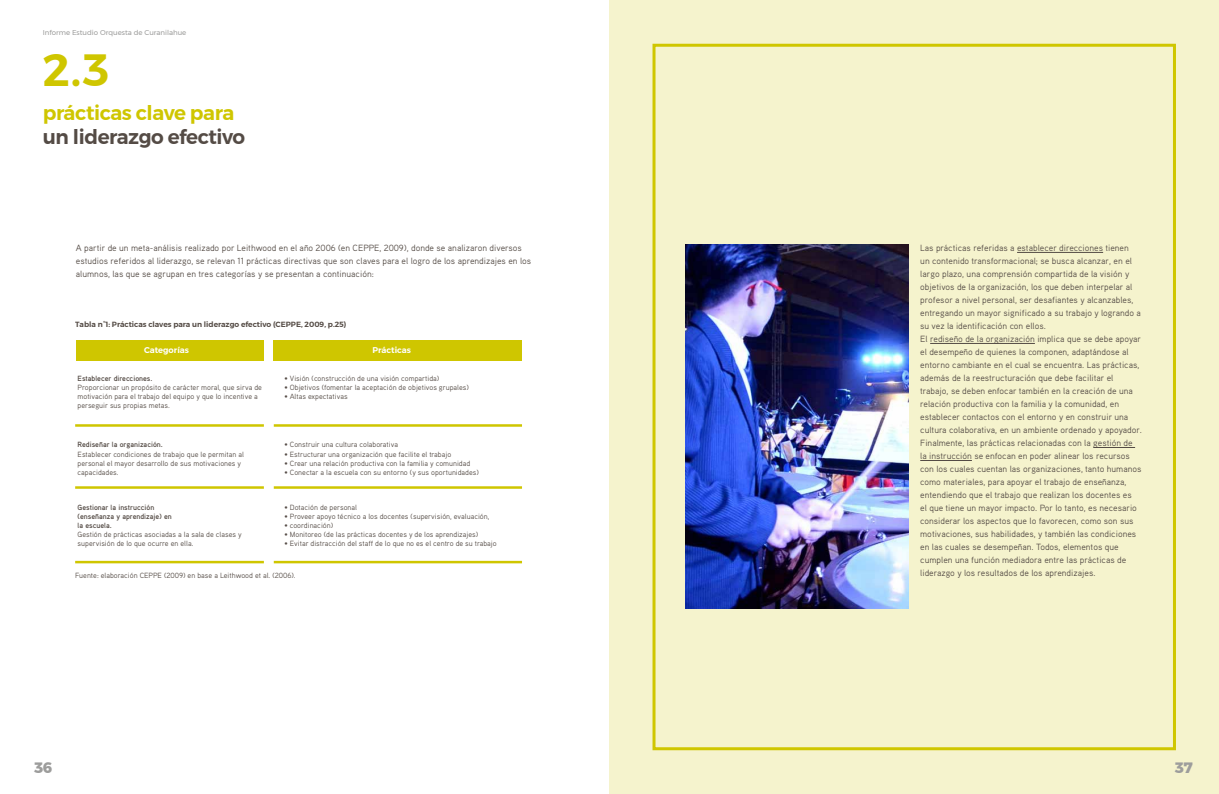
<style>
.page{position:relative;width:1219px;height:794px;background:#fff}
.page>*{position:absolute;margin:0;border:0;box-sizing:border-box;transform-origin:0 0}
.t1{font:600 45px "Montserrat";color:#cfc600}
.t2{font:600 20px "Montserrat";letter-spacing:-.02em;color:#544b45}
.t3{font:600 20px "Montserrat";letter-spacing:-.02em;color:#cfc600}
.t4{font:800 15px "Montserrat";color:#9d9d9c}
.t5{font:9px/13px "Aaux Pro OT";color:#544b45}
.t6{font:600 8.3px "Montserrat";color:#fff}
.t7{font:7.5px/9px "Aaux Pro OT";color:#544b45}
.t8{font:700 7.5px/9px "Aaux Pro OT";color:#544b45}
.t9{font:600 7.5px "Montserrat";color:#544b45}
.t10{font:7px "Montserrat";color:#9d9d9c}
</style>
<div class="page">
<div style="left:609px;top:0;width:610px;height:794px;background:#f5f3cd"></div>
<div style="left:652px;top:44px;width:524px;height:706px;border:3px solid #cfc600"></div>
<hr style="left:1017px;top:252px;width:86px;height:1px;background:#544b45">
<hr style="left:930px;top:343px;width:105px;height:1px;background:#544b45">
<hr style="left:1093px;top:447px;width:42px;height:1px;background:#544b45">
<hr style="left:920px;top:460px;width:52px;height:1px;background:#544b45">
<img style="left:685px;top:244px;width:223px;height:364px">
<div style="left:76px;top:340px;width:188px;height:20px;background:#cfc600"></div>
<div style="left:274px;top:340px;width:248px;height:20px;background:#cfc600"></div>
<hr style="left:76px;top:424px;width:188px;height:3px;background:#cfc600">
<hr style="left:274px;top:424px;width:248px;height:3px;background:#cfc600">
<hr style="left:76px;top:486px;width:188px;height:3px;background:#cfc600">
<hr style="left:274px;top:486px;width:248px;height:3px;background:#cfc600">
<hr style="left:76px;top:561px;width:188px;height:2px;background:#cfc600">
<hr style="left:274px;top:561px;width:248px;height:2px;background:#cfc600">
<p class="t10" style="left:43px;top:27px;width:145px">Informe Estudio Orquesta de Curanilahue</p>
<h1 class="t1" style="left:43px;top:34px;width:68px">2.3</h1>
<h2 class="t3" style="left:43px;top:97px;width:193px">prácticas clave para</h2>
<h2 class="t2" style="left:43px;top:121px;width:204px">un liderazgo efectivo</h2>
<p class="t5" style="left:76px;top:241px;width:457px">A partir de un meta-análisis realizado por Leithwood en el año 2006 (en CEPPE, 2009), donde se analizaron diversos estudios referidos al liderazgo, se relevan 11 prácticas directivas que son claves para el logro de los aprendizajes en los alumnos, las que se agrupan en tres categorías y se presentan a continuación:</p>
<p class="t5" style="left:920px;top:241px;width:223px">Las prácticas referidas a establecer direcciones tienen<br>un contenido transformacional; se busca alcanzar, en el largo plazo, una comprensión compartida de la visión y objetivos de la organización, los que deben interpelar al profesor a nivel personal, ser desafiantes y alcanzables, entregando un mayor significado a su trabajo y logrando a su vez la identificación con ellos.<br>El rediseño de la organización implica que se debe apoyar el desempeño de quienes la componen, adaptándose al entorno cambiante en el cual se encuentra. Las prácticas, además de la reestructuración que debe facilitar el trabajo, se deben enfocar también en la creación de una relación productiva con la familia y la comunidad, en establecer contactos con el entorno y en construir una cultura colaborativa, en un ambiente ordenado y apoyador.<br>Finalmente, las prácticas relacionadas con la gestión de<br>la instrucción se enfocan en poder alinear los recursos con los cuales cuentan las organizaciones, tanto humanos como materiales, para apoyar el trabajo de enseñanza, entendiendo que el trabajo que realizan los docentes es<br>el que tiene un mayor impacto. Por lo tanto, es necesario considerar los aspectos que lo favorecen, como son sus motivaciones, sus habilidades, y también las condiciones en las cuales se desempeñan. Todos, elementos que cumplen una función mediadora entre las prácticas de liderazgo y los resultados de los aprendizajes.</p>
<p class="t9" style="left:75px;top:318px;width:273px">Tabla n°1: Prácticas claves para un liderazgo efectivo (CEPPE, 2009, p.25)</p>
<p class="t6" style="left:144px;top:343px;width:47px">Categorías</p>
<p class="t6" style="left:373px;top:343px;width:40px">Prácticas</p>
<p class="t8" style="left:78px;top:374px;width:76px">Establecer direcciones.</p>
<p class="t7" style="left:78px;top:383px;width:186px">Proporcionar un propósito de carácter moral, que sirva de motivación para el trabajo del equipo y que lo incentive a perseguir sus propias metas.</p>
<p class="t7" style="left:284px;top:374px;width:156px">• Visión (construcción de una visión compartida)</p>
<p class="t7" style="left:284px;top:383px;width:186px">• Objetivos (fomentar la aceptación de objetivos grupales)</p>
<p class="t7" style="left:284px;top:392px;width:65px">• Altas expectativas</p>
<p class="t8" style="left:78px;top:440px;width:87px">Rediseñar la organización.</p>
<p class="t7" style="left:78px;top:449px;width:168px">Establecer condiciones de trabajo que le permitan al personal el mayor desarrollo de sus motivaciones y capacidades.</p>
<p class="t7" style="left:284px;top:440px;width:115px">• Construir una cultura colaborativa</p>
<p class="t7" style="left:284px;top:449px;width:168px">• Estructurar una organización que facilite el trabajo</p>
<p class="t7" style="left:284px;top:458px;width:187px">• Crear una relación productiva con la familia y comunidad</p>
<p class="t7" style="left:284px;top:467px;width:196px">• Conectar a la escuela con su entorno (y sus oportunidades)</p>
<p class="t8" style="left:78px;top:502px;width:96px">Gestionar la instrucción (enseñanza y aprendizaje) en la escuela.</p>
<p class="t7" style="left:78px;top:529px;width:166px">Gestión de prácticas asociadas a la sala de clases y supervisión de lo que ocurre en ella.</p>
<p class="t7" style="left:284px;top:502px;width:74px">• Dotación de personal</p>
<p class="t7" style="left:284px;top:511px;width:206px">• Proveer apoyo técnico a los docentes (supervisión, evaluación,</p>
<p class="t7" style="left:284px;top:520px;width:50px">• coordinación)</p>
<p class="t7" style="left:284px;top:529px;width:195px">• Monitoreo (de las prácticas docentes y de los aprendizajes)</p>
<p class="t7" style="left:284px;top:538px;width:214px">• Evitar distracción del staff de lo que no es el centro de su trabajo</p>
<p class="t7" style="left:75px;top:570px;width:222px">Fuente: elaboración CEPPE (2009) en base a Leithwood et al. (2006).</p>
<h3 class="t4" style="left:34px;top:755px;width:20px">36</h3>
<h3 class="t4" style="left:1175px;top:755px;width:19px">37</h3>
</div>
